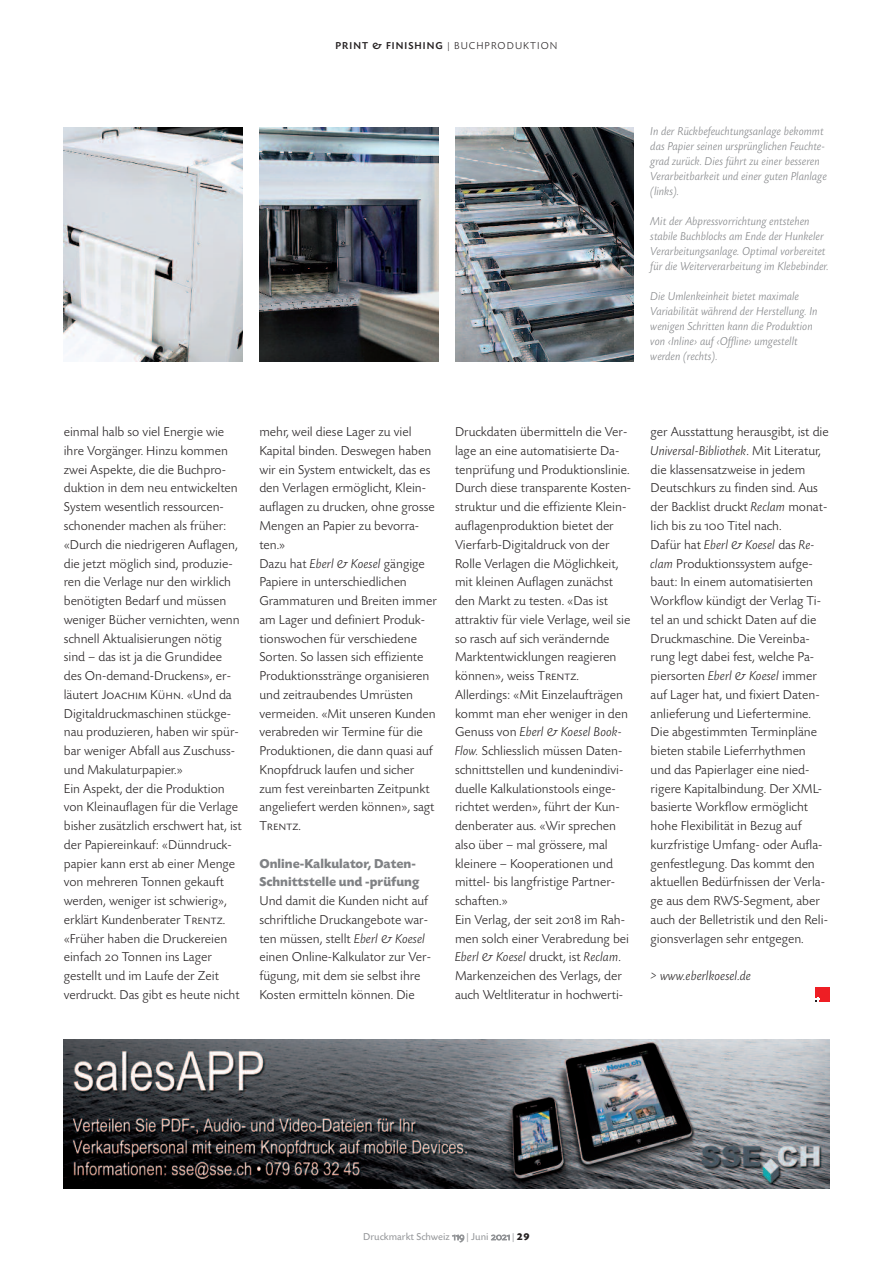
<style>
.page{position:relative;width:893px;height:1263px;background:#fff}
.page>*{position:absolute;margin:0;border:0;box-sizing:border-box;transform-origin:0 0}
.t1{font:300 13.5px/18.8px "Today SB";color:#231f20}
.t2{font:700 13.5px/18.8px "Today SB";color:#808285}
.t3{font:italic 300 13.5px "Today SB";color:#231f20}
.t4{font:13.5px "Today SB Caps Lig";color:#231f20}
.t5{font:italic 300 12px/15px "Today SB";color:#808285}
.t6{font:10.5px "Today SB";color:#939598}
.t7{font:500 10.5px "Today SB";letter-spacing:.1em;color:#231f20}
.s1{font-weight:300}
.s2{font-family:"Today SB Caps Lig";font-weight:400}
.s3{font-style:italic}
.s4{font-family:"Today SB";font-weight:300}
.s5{font-family:"Today SB Caps Lig"}
.s6{font-weight:700;color:#231f20}
</style>
<div class="page">
<img style="left:259px;top:128px;width:179px;height:233px">
<img style="left:455px;top:128px;width:179px;height:233px">
<img style="left:64px;top:128px;width:178px;height:233px">
<img style="left:64px;top:1039px;width:765px;height:149px">
<div style="left:815px;top:987px;width:14px;height:14px;background:#ee1e24"></div>
<svg style="left:815px;top:997px;width:5px;height:4px"></svg>
<p class="t7" style="left:335px;top:40px;width:224px">PRINT &amp; FINISHING <span class="s1">| BUCHPRODUKTION</span></p>
<p class="t5" style="left:651px;top:124px;width:178px">In der Rückbefeuchtungsanlage bekommt das Papier seinen ursprünglichen Feuchte&shy;grad zurück. Dies führt zu einer besseren Verarbeitbarkeit und einer guten Planlage (links).</p>
<p class="t5" style="left:651px;top:214px;width:180px">Mit der Abpressvorrichtung entstehen stabile Buchblocks am Ende der Hunkeler Verarbeitungsanlage. Optimal vorbereitet für die Weiterverarbeitung im Klebebinder.</p>
<p class="t5" style="left:651px;top:289px;width:169px">Die Umlenkeinheit bietet maximale Variabilität während der Herstellung. In wenigen Schritten kann die Produktion von ‹Inline› auf ‹Offline› umgestellt werden (rechts).</p>
<p class="t1" style="left:64px;top:422px;width:180px">einmal halb so viel Energie wie ihre Vorgänger. Hinzu kommen zwei Aspekte, die die Buchpro&shy;duktion in dem neu entwickelten<br>System wesentlich ressourcen&shy;schonender machen als früher: «Durch die niedrigeren Auflagen, die jetzt möglich sind, produzie&shy;ren die Verlage nur den wirklich benötigten Bedarf und müssen weniger Bücher vernichten, wenn schnell Aktualisierungen nötig sind – das ist ja die Grundidee des On-demand-Druckens», er&shy;läutert <span class="s2">Joachim Kühn</span>. «Und da<br>Digitaldruckmaschinen stückge&shy;nau produzieren, haben wir spür&shy;bar weniger Abfall aus Zuschuss&shy;und Makulaturpapier.»<br>Ein Aspekt, der die Produktion von Kleinauflagen für die Verlage bisher zusätzlich erschwert hat, ist der Papiereinkauf: «Dünndruck&shy;papier kann erst ab einer Menge von mehreren Tonnen gekauft werden, weniger ist schwierig», erklärt Kundenberater <span class="s2">Trentz</span>. «Früher haben die Druckereien einfach <span class="s2">20</span> Tonnen ins Lager gestellt und im Laufe der Zeit verdruckt. Das gibt es heute nicht</p>
<p class="t1" style="left:259px;top:422px;width:179px">mehr, weil diese Lager zu viel<br>Kapital binden. Deswegen haben wir ein System entwickelt, das es den Verlagen ermöglicht, Klein&shy;auflagen zu drucken, ohne grosse<br>Mengen an Papier zu bevorra&shy;ten.»<br>Dazu hat <span class="s3">Eberl &amp; Koesel</span> gängige<br>Papiere in unterschiedlichen<br>Grammaturen und Breiten immer am Lager und definiert Produk&shy;tionswochen für verschiedene<br>Sorten. So lassen sich effiziente<br>Produktionsstränge organisieren und zeitraubendes Umrüsten vermeiden. «Mit unseren Kunden verabreden wir Termine für die<br>Produktionen, die dann quasi auf<br>Knopfdruck laufen und sicher zum fest vereinbarten Zeitpunkt angeliefert werden können», sagt</p>
<p class="t4" style="left:259px;top:817px;width:43px">Trentz<span class="s4">.</span></p>
<p class="t2" style="left:259px;top:853px;width:161px">Online-Kalkulator, Daten-<br>Schnittstelle und -prüfung</p>
<p class="t1" style="left:259px;top:891px;width:173px">Und damit die Kunden nicht auf schriftliche Druckangebote war&shy;ten müssen, stellt <span class="s3">Eberl &amp; Koesel </span>einen Online-Kalkulator zur Ver&shy;fügung, mit dem sie selbst ihre<br>Kosten ermitteln können. Die</p>
<p class="t1" style="left:455px;top:422px;width:178px">Druckdaten übermitteln die Ver&shy;lage an eine automatisierte Da&shy;tenprüfung und Produktionslinie.<br>Durch diese transparente Kosten&shy;struktur und die effiziente Klein&shy;auflagenproduktion bietet der<br>Vierfarb-Digitaldruck von der<br>Rolle Verlagen die Möglichkeit, mit kleinen Auflagen zunächst den Markt zu testen. «Das ist attraktiv für viele Verlage, weil sie so rasch auf sich verändernde<br>Marktentwicklungen reagieren können», weiss <span class="s2">Trentz</span>.<br>Allerdings: «Mit Einzelaufträgen kommt man eher weniger in den<br>Genuss von <span class="s3">Eberl &amp; Koesel Book-<br>Flow.</span> Schliesslich müssen Daten&shy;schnittstellen und kundenindivi&shy;duelle Kalkulationstools einge&shy;richtet werden», führt der Kun&shy;denberater aus. «Wir sprechen also über – mal grössere, mal kleinere – Kooperationen und mittel- bis langfristige Partner&shy;schaften.»<br>Ein Verlag, der seit <span class="s2">2018</span> im Rah&shy;men solch einer Verabredung bei<br><span class="s3">Eberl &amp; Koesel</span> druckt, ist <span class="s3">Reclam</span>.<br>Markenzeichen des Verlags, der auch Weltliteratur in hochwerti-</p>
<p class="t1" style="left:651px;top:422px;width:180px">ger Ausstattung herausgibt, ist die<br><span class="s3">Universal-Bibliothek</span>. Mit Literatur, die klassensatzweise in jedem<br>Deutschkurs zu finden sind. Aus der Backlist druckt <span class="s3">Reclam</span> monat&shy;lich bis zu <span class="s2">100</span> Titel nach.<br>Dafür hat <span class="s3">Eberl &amp; Koesel</span> das <span class="s3">Re&shy;clam</span> Produktionssystem aufge&shy;baut: In einem automatisierten<br>Workflow kündigt der Verlag Ti&shy;tel an und schickt Daten auf die<br>Druckmaschine. Die Vereinba&shy;rung legt dabei fest, welche Pa&shy;piersorten <span class="s3">Eberl &amp; Koesel</span> immer auf Lager hat, und fixiert Daten&shy;anlieferung und Liefertermine.<br>Die abgestimmten Terminpläne bieten stabile Lieferrhythmen und das Papierlager eine nied&shy;rigere Kapitalbindung. Der XML&shy;basierte Workflow ermöglicht hohe Flexibilität in Bezug auf kurzfristige Umfang- oder Aufla&shy;genfestlegung. Das kommt den aktuellen Bedürfnissen der Verla&shy;ge aus dem RWS-Segment, aber auch der Belletristik und den Reli&shy;gionsverlagen sehr entgegen.</p>
<p class="t3" style="left:651px;top:967px;width:102px">&gt; www.eberlkoesel.de</p>
<p class="t6" style="left:363px;top:1230px;width:168px">Druckmarkt Schweiz <span class="s5">119</span> | Juni <span class="s5">2021</span> | <span class="s6">29</span></p>
</div>
